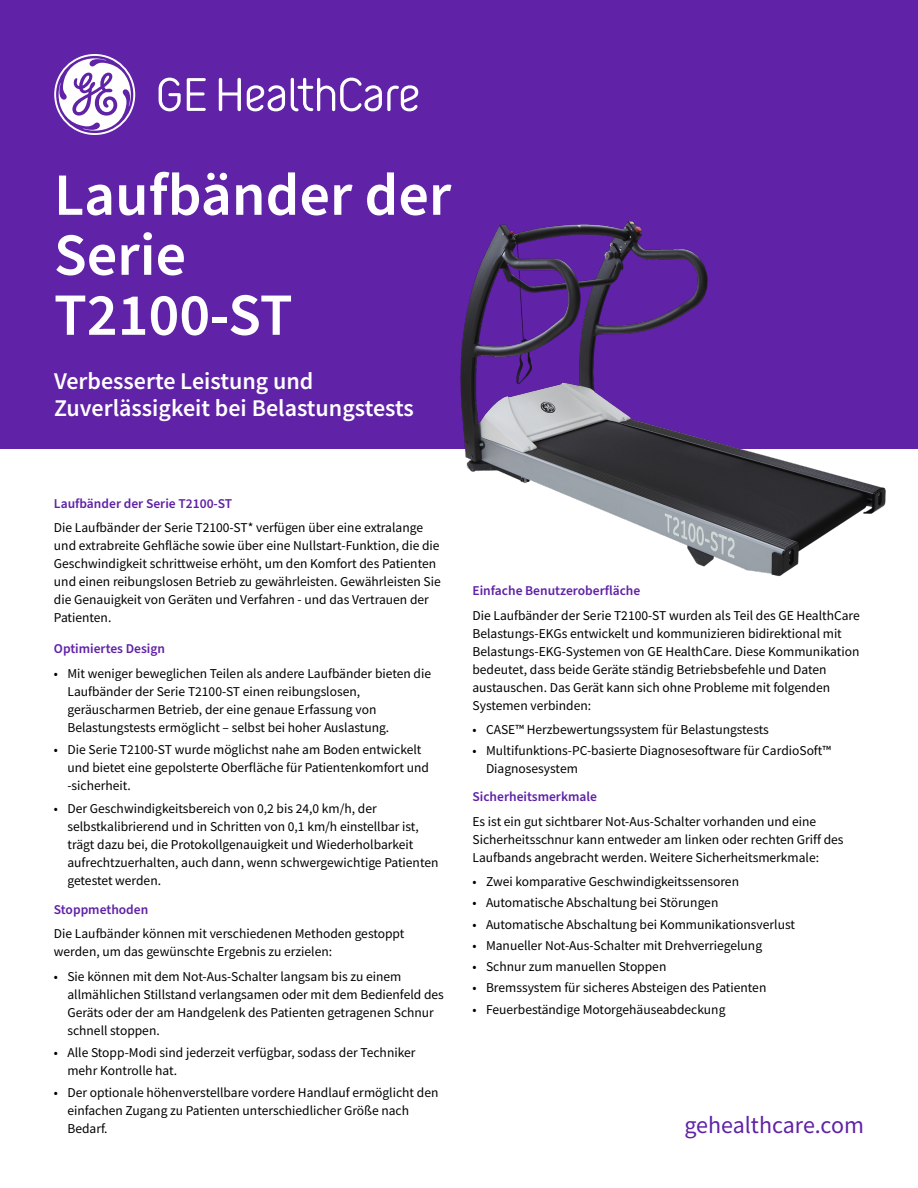
<style>
.page{position:relative;width:918px;height:1188px;background:#fff}
.page>*{position:absolute;margin:0;border:0;box-sizing:border-box;transform-origin:0 0}
._40pt_40-headline{font:600 60px/60px "Source Sans Pro";color:#fff}
._16pt_18_purple_box_text{font:600 24px/27px "Source Sans Pro";color:#fff}
._16pt_18_purple_box_text-2{font:24px "Source Sans Pro";color:#6022a6}
._9pt_13_body_copy{font:13.5px/18px "Source Sans Pro";color:#000}
._9pt_13_subhead_purple{font:600 13.5px "Source Sans Pro";color:#6022a6}
</style>
<div class="page">
<div style="left:0;top:0;width:918px;height:448px;background:#6022a6"></div>
<svg style="left:54px;top:54px;width:364px;height:81px"></svg>
<img style="left:433px;top:221px;width:473px;height:356px">
<p class="_40pt_40-headline" style="left:54px;top:167px;width:399px">Laufbänder der<br>Serie<br>T2100-ST</p>
<p class="_16pt_18_purple_box_text" style="left:54px;top:367px;width:361px">Verbesserte Leistung und<br>Zuverlässigkeit bei Belastungstests</p>
<p class="_9pt_13_subhead_purple" style="left:54px;top:494px;width:180px">Laufbänder der Serie T2100-ST</p>
<p class="_9pt_13_body_copy" style="left:54px;top:519px;width:388px">Die Laufbänder der Serie T2100-ST* verfügen über eine extralange und extrabreite Gehfläche sowie über eine Nullstart-Funktion, die die Geschwindigkeit schrittweise erhöht, um den Komfort des Patienten und einen reibungslosen Betrieb zu gewährleisten. Gewährleisten Sie die Genauigkeit von Geräten und Verfahren - und das Vertrauen der Patienten.</p>
<p class="_9pt_13_subhead_purple" style="left:54px;top:640px;width:113px">Optimiertes Design</p>
<p class="_9pt_13_body_copy" style="left:67px;top:664px;width:365px;text-indent:-14px">• Mit weniger beweglichen Teilen als andere Laufbänder bieten die Laufbänder der Serie T2100-ST einen reibungslosen, geräuscharmen Betrieb, der eine genaue Erfassung von Belastungstests ermöglicht – selbst bei hoher Auslastung.</p>
<p class="_9pt_13_body_copy" style="left:67px;top:741px;width:363px;text-indent:-14px">• Die Serie T2100-ST wurde möglichst nahe am Boden entwickelt und bietet eine gepolsterte Oberfläche für Patientenkomfort und -sicherheit.</p>
<p class="_9pt_13_body_copy" style="left:67px;top:799px;width:373px;text-indent:-14px">• Der Geschwindigkeitsbereich von 0,2 bis 24,0 km/h, der selbstkalibrierend und in Schritten von 0,1 km/h einstellbar ist, trägt dazu bei, die Protokollgenauigkeit und Wiederholbarkeit aufrechtzuerhalten, auch dann, wenn schwergewichtige Patienten getestet werden.</p>
<p class="_9pt_13_subhead_purple" style="left:54px;top:900px;width:96px">Stoppmethoden</p>
<p class="_9pt_13_body_copy" style="left:54px;top:925px;width:352px">Die Laufbänder können mit verschiedenen Methoden gestoppt werden, um das gewünschte Ergebnis zu erzielen:</p>
<p class="_9pt_13_body_copy" style="left:67px;top:967px;width:378px;text-indent:-14px">• Sie können mit dem Not-Aus-Schalter langsam bis zu einem allmählichen Stillstand verlangsamen oder mit dem Bedienfeld des Geräts oder der am Handgelenk des Patienten getragenen Schnur schnell stoppen.</p>
<p class="_9pt_13_body_copy" style="left:67px;top:1043px;width:350px;text-indent:-14px">• Alle Stopp-Modi sind jederzeit verfügbar, sodass der Techniker mehr Kontrolle hat.</p>
<p class="_9pt_13_body_copy" style="left:67px;top:1084px;width:372px;text-indent:-14px">• Der optionale höhenverstellbare vordere Handlauf ermöglicht den einfachen Zugang zu Patienten unterschiedlicher Größe nach<br>Bedarf.</p>
<p class="_9pt_13_subhead_purple" style="left:472px;top:582px;width:169px">Einfache Benutzeroberfläche</p>
<p class="_9pt_13_body_copy" style="left:472px;top:606px;width:389px">Die Laufbänder der Serie T2100-ST wurden als Teil des GE HealthCare Belastungs-EKGs entwickelt und kommunizieren bidirektional mit Belastungs-EKG-Systemen von GE HealthCare. Diese Kommunikation bedeutet, dass beide Geräte ständig Betriebsbefehle und Daten austauschen. Das Gerät kann sich ohne Probleme mit folgenden Systemen verbinden:</p>
<p class="_9pt_13_body_copy" style="left:472px;top:720px;width:298px">• CASE™ Herzbewertungssystem für Belastungstests</p>
<p class="_9pt_13_body_copy" style="left:486px;top:742px;width:347px;text-indent:-14px">• Multifunktions-PC-basierte Diagnosesoftware für CardioSoft™<br>Diagnosesystem</p>
<p class="_9pt_13_subhead_purple" style="left:472px;top:788px;width:126px">Sicherheitsmerkmale</p>
<p class="_9pt_13_body_copy" style="left:472px;top:812px;width:373px">Es ist ein gut sichtbarer Not-Aus-Schalter vorhanden und eine<br>Sicherheitsschnur kann entweder am linken oder rechten Griff des<br>Laufbands angebracht werden. Weitere Sicherheitsmerkmale:</p>
<p class="_9pt_13_body_copy" style="left:472px;top:873px;width:268px">• Zwei komparative Geschwindigkeitssensoren</p>
<p class="_9pt_13_body_copy" style="left:472px;top:894px;width:247px">• Automatische Abschaltung bei Störungen</p>
<p class="_9pt_13_body_copy" style="left:472px;top:915px;width:324px">• Automatische Abschaltung bei Kommunikationsverlust</p>
<p class="_9pt_13_body_copy" style="left:472px;top:936px;width:291px">• Manueller Not-Aus-Schalter mit Drehverriegelung</p>
<p class="_9pt_13_body_copy" style="left:472px;top:958px;width:195px">• Schnur zum manuellen Stoppen</p>
<p class="_9pt_13_body_copy" style="left:472px;top:979px;width:295px">• Bremssystem für sicheres Absteigen des Patienten</p>
<p class="_9pt_13_body_copy" style="left:472px;top:1000px;width:254px">• Feuerbeständige Motorgehäuseabdeckung</p>
<p class="_16pt_18_purple_box_text-2" style="left:684px;top:1110px;width:181px">gehealthcare.com</p>
</div>
